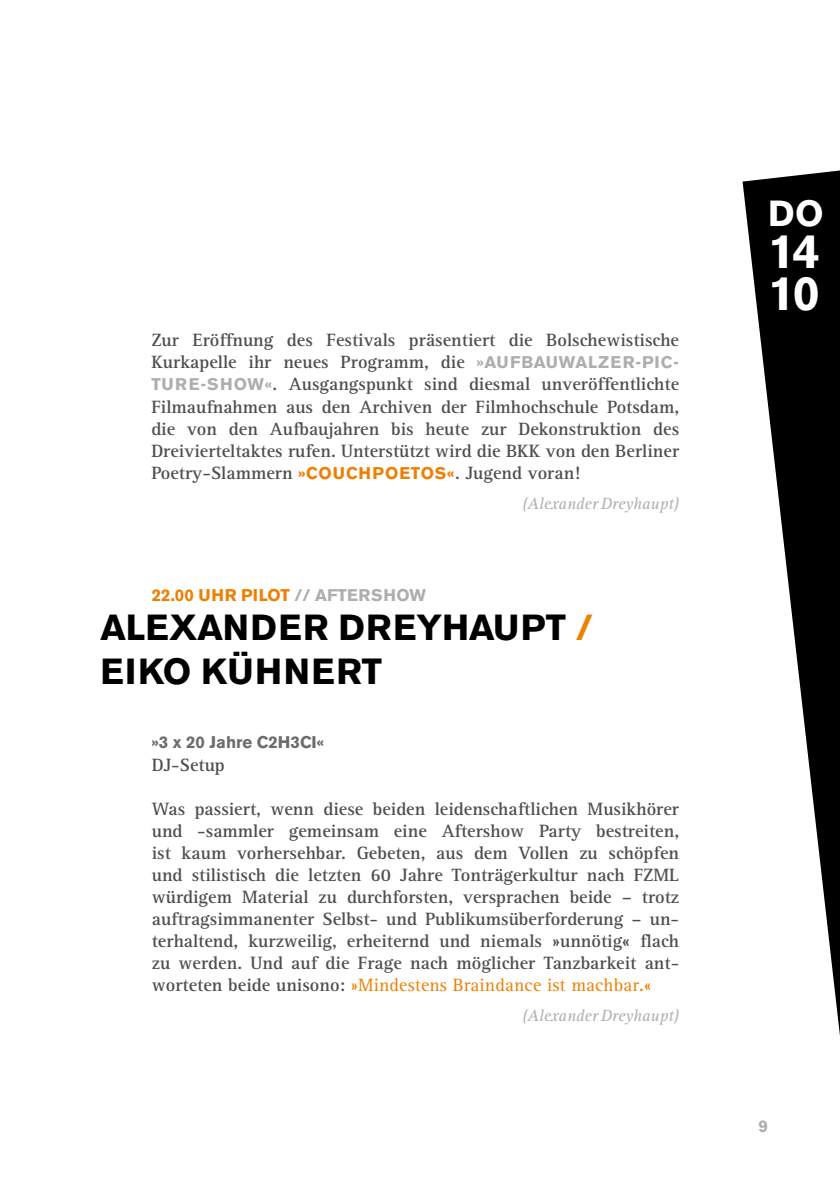
<style>
.page{position:relative;width:840px;height:1191px;background:#fff}
.page>*{position:absolute;margin:0;border:0;box-sizing:border-box;transform-origin:0 0}
.t1{font:700 48px/42px "Akzidenz Grotesk BE";color:#fff}
.t2{font:700 36px/43.2px "Akzidenz Grotesk BE";letter-spacing:.04em;color:#000}
.t3{font:700 36px "Akzidenz Grotesk BE";color:#fff}
.t4{font:700 18.4px/22px "Rotis Serif";color:#4e4e50;text-align:justify}
.t5{font:italic 16.8px "Rotis Serif";color:#adaeb0}
.t6{font:700 16.8px "Akzidenz Grotesk BE";color:#ee7f00}
.t7{font:700 16.8px "Akzidenz Grotesk BE";color:#6b6c6e}
.t8{font:700 16.8px "Akzidenz Grotesk BE";color:#adaeb0}
.s1{font-family:"Akzidenz Grotesk BE";font-size:16.8px;color:#adaeb0}
.s2{font-family:"Akzidenz Grotesk BE";font-size:16.8px;color:#ee7f00}
.s3{color:#adaeb0}
.s4{color:#ee7f00}
.s5{font-weight:400;color:#ee7f00}
</style>
<div class="page">
<svg style="left:742px;top:170px;width:97px;height:857px"></svg>
<p class="t4" style="left:151px;top:329px;width:529px">Zur Eröffnung des Festivals präsentiert die Bolschewistische Kurkapelle ihr neues Programm, die <span class="s1">»AUFBAUWALZER-PIC-TURE-SHOW«</span>. Ausgangspunkt sind diesmal unveröffentlichte Filmaufnahmen aus den Archiven der Filmhochschule Potsdam, die von den Aufbaujahren bis heute zur Dekonstruktion des Dreivierteltaktes rufen. Unterstützt wird die BKK von den Berliner Poetry-Slammern <span class="s2">»COUCHPOETOS«</span>. Jugend voran!</p>
<p class="t5" style="left:521px;top:494px;width:159px">(Alexander Dreyhaupt)</p>
<p class="t6" style="left:152px;top:586px;width:275px">22.00 U HR PILOT <span class="s3">// AFTERSHOW</span></p>
<h2 class="t2" style="left:100px;top:606px;width:494px">ALEXANDER DREYHAUPT <span class="s4">/<br></span>EIKO KÜHNERT</h2>
<p class="t7" style="left:152px;top:733px;width:173px">»3 X 20 JAHRE C2H3CI«</p>
<p class="t4" style="left:152px;top:753px;width:74px">DJ-Setup</p>
<p class="t4" style="left:152px;top:798px;width:528px">Was passiert, wenn diese beiden leidenschaftlichen Musikhörer und -sammler gemeinsam eine Aftershow Party bestreiten, ist kaum vorhersehbar. Gebeten, aus dem Vollen zu schöpfen und stilistisch die letzten 60 Jahre Tonträgerkultur nach FZML würdigem Material zu durchforsten, versprachen beide – trotz auftragsimmanenter Selbst- und Publikumsüberforderung – un&shy;terhaltend, kurzweilig, erheiternd und niemals »unnötig« flach zu werden. Und auf die Frage nach möglicher Tanzbarkeit ant&shy;worteten beide unisono: <span class="s5">»Mindestens Braindance ist machbar</span><span class="s4">.</span><span class="s5">«</span></p>
<p class="t5" style="left:521px;top:1006px;width:159px">(Alexander Dreyhaupt)</p>
<h2 class="t3" style="left:767px;top:193px;width:57px">DO</h2>
<h1 class="t1" style="left:767px;top:231px;width:53px">14<br>10</h1>
<p class="t8" style="left:758px;top:1116px;width:11px">9</p>
</div>
